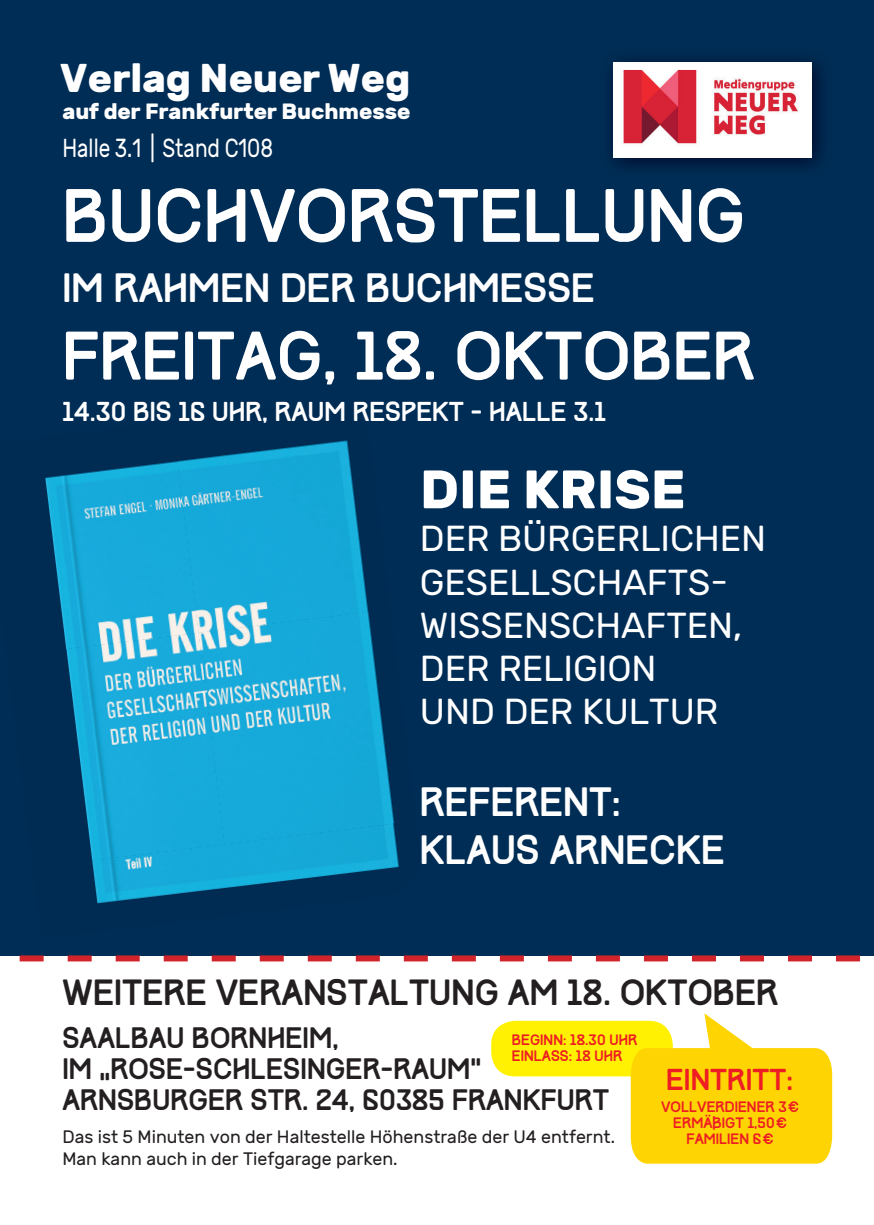
<style>
.page{position:relative;width:874px;height:1225px;background:#fff}
.page>*{position:absolute;margin:0;border:0;box-sizing:border-box;transform-origin:0 0}
.t1{font:66px "Track";color:#fff}
.t2{font:60px "Track";color:#fff}
.t3{font:700 54px "Rubik";color:#fff}
.t4{font:700 40px "Rubik";color:#fff}
.t5{font:36px/43.2px "Rubik";color:#fff}
.t6{font:36px/48px "Track";color:#fff}
.t7{font:32px "Track";color:#231f20}
.t8{font:26.6px "Track";color:#ee1d23}
.t9{font:26px/31.2px "Track";color:#231f20}
.t10{font:26px "Rubik";color:#fff;scale:.8 1}
.t11{font:24px "Track";color:#fff}
.t12{font:700 22px "Rubik";color:#fff}
.t13{font:18px/21.6px "Rubik";color:#231f20}
.t14{font:13.2px/16px "Track";color:#ee1d23;text-align:center}
</style>
<div class="page">
<div style="left:491px;top:1020px;width:181px;height:56px;background:#fff101;border-radius:24px"></div>
<div style="left:0;top:0;width:873px;height:955px;background:#002d55"></div>
<img style="left:610px;top:59px;width:212px;height:109px">
<img style="left:613px;top:62px;width:198px;height:95px">
<img style="left:45px;top:462px;width:127px;height:170px">
<img style="left:172px;top:440px;width:196px;height:192px">
<img style="left:64px;top:632px;width:134px;height:188px">
<img style="left:198px;top:609px;width:196px;height:211px">
<img style="left:87px;top:820px;width:312px;height:84px">
<svg style="left:630px;top:1013px;width:201px;height:150px"></svg>
<svg style="left:0;top:955px;width:873px;height:6px"></svg>
<h3 class="t4" style="left:60px;top:55px;width:352px">Verlag Neuer Weg</h3>
<p class="t12" style="left:62px;top:98px;width:349px">auf der Frankfurter Buchmesse</p>
<h3 class="t10" style="left:62px;top:134px;width:265px">Halle 3.1 | Stand C108</h3>
<h1 class="t1" style="left:62px;top:175px;width:684px">BUCHVORSTELLUNG</h1>
<h3 class="t6" style="left:62px;top:265px;width:533px">IM RAHMEN DER BUCHMESSE</h3>
<h2 class="t2" style="left:62px;top:318px;width:693px">FREITAG, 18. OKTOBER</h2>
<h3 class="t11" style="left:62px;top:396px;width:545px">14.30 BIS 16 UHR, RAUM RESPEKT - HALLE 3.1</h3>
<h3 class="t3" style="left:420px;top:458px;width:267px">DIE KRISE</h3>
<h3 class="t5" style="left:420px;top:518px;width:347px">DER BÜRGERLICHEN<br>GESELLSCHAFTS-<br>WISSENSCHAFTEN,<br>DER RELIGION<br>UND DER KULTUR</h3>
<h3 class="t6" style="left:420px;top:778px;width:306px">REFERENT:<br>KLAUS ARNECKE</h3>
<h3 class="t7" style="left:62px;top:972px;width:717px">WEITERE VERANSTALTUNG AM 18. OKTOBER</h3>
<h3 class="t9" style="left:62px;top:1022px;width:548px">SAALBAU BORNHEIM,<br>IM „ROSE-SCHLESINGER-RAUM“<br>ARNSBURGER STR. 24, 60385 FRANKFURT</h3>
<p class="t13" style="left:62px;top:1126px;width:554px">Das ist 5 Minuten von der Haltestelle Höhenstraße der U4 entfernt.<br>Man kann auch in der Tiefgarage parken.</p>
<p class="t14" style="left:511px;top:1032px;width:127px;text-align:left">BEGINN: 18.30 UHR<br>EINLASS: 18 UHR</p>
<h3 class="t8" style="left:666px;top:1063px;width:128px">EINTRITT:</h3>
<p class="t14" style="left:660px;top:1099px;width:139px">VOLLVERDIENER 3 €<br>ERMÄßIGT 1,50 €<br>FAMILIEN 6 €</p>
</div>
